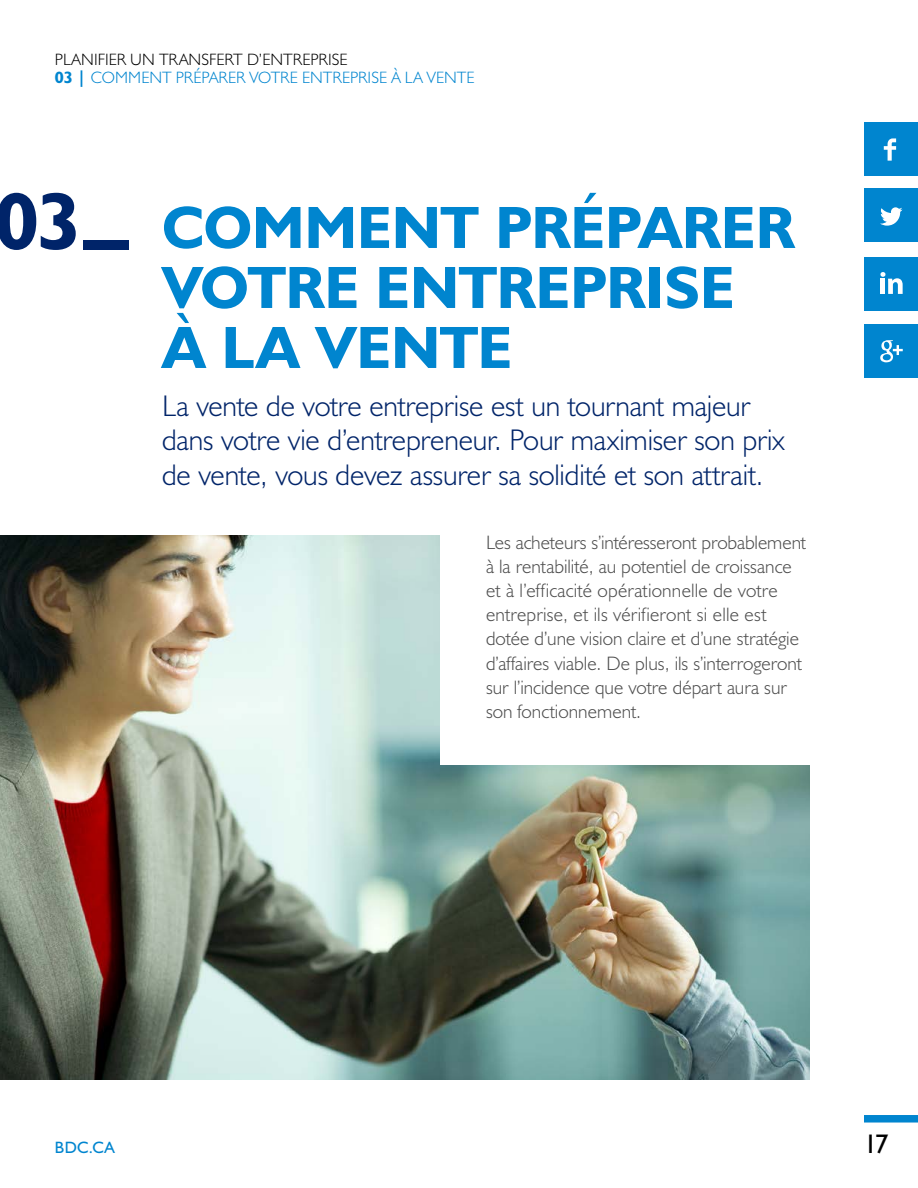
<style>
.page{position:relative;width:918px;height:1188px;background:#fff}
.page>*{position:absolute;margin:0;border:0;box-sizing:border-box;transform-origin:0 0}
.t1{font:700 60px/60px "Humanist 521 BT";color:#0085cf}
.t2{font:300 30px/34.5px "Humanist 521 BT";letter-spacing:-.005em;color:#002469}
.t3{font:27px "Humanist 521 BT";color:#000}
.t4{font:300 19.5px/24px "Humanist 521 BT";color:#4d4d4d}
.t5{font:300 16.5px/18px "Humanist 521 BT";color:#0085cf}
.t6{font:16.5px "Humanist 521 BT";color:#0085cf}
.s1{color:#000}
.s2{font-weight:700}
.s3{font-size:81px;color:#002469}
</style>
<div class="page">
<div style="left:864px;top:1115px;width:54px;height:8px;background:#0085cf"></div>
<div style="left:864px;top:257px;width:54px;height:53px;background:#0085cf"></div>
<svg style="left:880px;top:272px;width:23px;height:22px"></svg>
<div style="left:864px;top:188px;width:54px;height:54px;background:#0085cf"></div>
<svg style="left:880px;top:207px;width:22px;height:19px"></svg>
<div style="left:864px;top:122px;width:54px;height:54px;background:#0085cf"></div>
<svg style="left:884px;top:138px;width:12px;height:23px"></svg>
<div style="left:864px;top:324px;width:54px;height:54px;background:#0085cf"></div>
<svg style="left:880px;top:340px;width:23px;height:22px"></svg>
<img style="left:0;top:536px;width:810px;height:544px">
<div style="left:441px;top:524px;width:369px;height:241px;background:#fff"></div>
<p class="t5" style="left:55px;top:50px;width:421px"><span class="s1">PLANIFIER UN TRANSFERT D’ENTREPRISE<br></span><span class="s2">03 |</span> COMMENT PRÉPARER VOTRE ENTREPRISE À LA VENTE</p>
<h1 class="t1" style="left:162px;top:196px;width:634px;text-indent:-168px"><span class="s3">03</span><sup>_</sup> COMMENT PRÉPARER<br>VOTRE ENTREPRISE<br>À LA VENTE</h1>
<h2 class="t2" style="left:162px;top:388px;width:625px">La vente de votre entreprise est un tournant majeur dans votre vie d’entrepreneur. Pour maximiser son prix de vente, vous devez assurer sa solidité et son attrait.</h2>
<p class="t4" style="left:486px;top:530px;width:322px">Les acheteurs s’intéresseront probablement à la rentabilité, au potentiel de croissance et à l’efficacité opérationnelle de votre entreprise, et ils vérifieront si elle est dotée d’une vision claire et d’une stratégie d’affaires viable. De plus, ils s’interrogeront sur l’incidence que votre départ aura sur son fonctionnement.</p>
<p class="t6" style="left:55px;top:1137px;width:61px">BDC.CA</p>
<h3 class="t3" style="left:864px;top:1127px;width:26px">17</h3>
</div>
